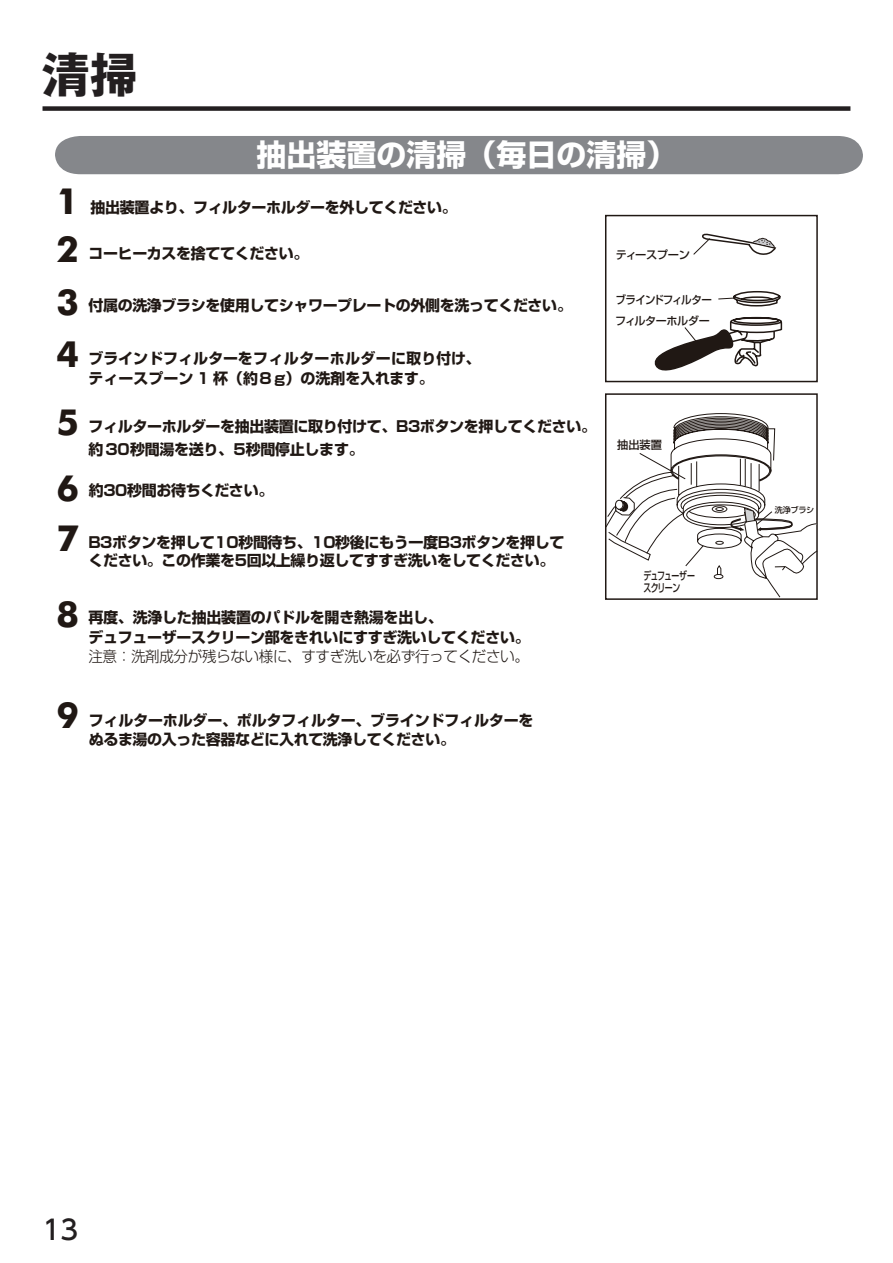
<style>
.page{position:relative;width:893px;height:1263px;background:#fff}
.page>*{position:absolute;margin:0;border:0;box-sizing:border-box;transform-origin:0 0}
.t1{font:48px "Gothic MB101 Pro Bold 90 pv RKSJ H";color:#201814}
.t2{font:700 48px "Gothic MB101 Pro";color:#231f20}
.t3{font:700 36px "Futura BT";color:#201814}
.t4{font:30px "Shin Go Pro Bold 90 pv RKSJ H";color:#fff}
.t5{font:500 27px "UD Shin Go Pro";color:#231f20}
.t6{font:15px/19.5px "Shin Go Pro Bold 90 pv RKSJ H";letter-spacing:-.025em;color:#201814}
.t7{font:15px/19.5px "Shin Go Pro Bold 90 pv RKSJ H";color:#201814}
.t8{font:15px "Shin Go Pro Light 90 pv RKSJ H";letter-spacing:-.025em;color:#201814}
.t9{font:11.25px/12px "Shin Go Pro Medium 90 pv RKSJ H";letter-spacing:-.095em;color:#201814;scale:.7 1}
.t10{font:11.25px "Shin Go Pro Medium 90 pv RKSJ H";letter-spacing:-.05em;color:#201814}
.t11{font:11.25px "Shin Go Pro Medium 90 pv RKSJ H";letter-spacing:-.05em;color:#201814;scale:.93 1}
.t12{font:11.25px "Shin Go Pro Medium 90 pv RKSJ H";letter-spacing:-.03em;color:#201814}
.t13{font:8.1px "Shin Go Pro Medium 90 pv RKSJ H";letter-spacing:-.035em;color:#201814}
</style>
<div class="page">
<div style="left:43px;top:106px;width:807px;height:5px;background:#231f20"></div>
<div style="left:55px;top:136px;width:808px;height:38px;background:#85878b"></div>
<svg style="left:605px;top:215px;width:213px;height:385px"></svg>
<svg style="left:605px;top:238px;width:213px;height:360px"></svg>
<h1 class="t2" style="left:43px;top:35px;width:97px">清掃</h1>
<h1 class="t1" style="left:57px;top:36px;width:97px">清掃</h1>
<h3 class="t4" style="left:256px;top:131px;width:421px">抽出装置の清掃（毎日の清掃）</h3>
<h2 class="t3" style="left:57px;top:179px;width:24px">1</h2>
<p class="t6" style="left:91px;top:195px;width:368px">抽出装置より、フィルターホルダーを外してください。</p>
<h2 class="t3" style="left:57px;top:227px;width:24px">2</h2>
<p class="t6" style="left:88px;top:242px;width:221px">コーヒーカスを捨ててください。</p>
<h2 class="t3" style="left:57px;top:280px;width:24px">3</h2>
<p class="t6" style="left:88px;top:294px;width:485px">付属の洗浄ブラシを使用してシャワープレートの外側を洗ってください。</p>
<h2 class="t3" style="left:57px;top:333px;width:24px">4</h2>
<p class="t7" style="left:88px;top:347px;width:393px">ブラインドフィルターをフィルターホルダーに取り付け、ティースプーン 1 杯（約8 g）の洗剤を入れます。</p>
<h2 class="t3" style="left:57px;top:401px;width:24px">5</h2>
<p class="t6" style="left:88px;top:414px;width:509px;line-height:22.5px">フィルターホルダーを抽出装置に取り付けて、B3ボタンを押してください。約 30秒間湯を送り、5秒間停止します。</p>
<h2 class="t3" style="left:57px;top:466px;width:24px">6</h2>
<p class="t6" style="left:89px;top:479px;width:186px">約30秒間お待ちください。</p>
<p class="t6" style="left:88px;top:531px;width:477px;line-height:18px">B3ボタンを押して10秒間待ち、10秒後にもう一度B3ボタンを押してください。この作業を5回以上繰り返してすすぎ洗いをしてください。</p>
<h2 class="t3" style="left:57px;top:516px;width:24px">7</h2>
<h2 class="t3" style="left:57px;top:592px;width:24px">8</h2>
<p class="t6" style="left:88px;top:606px;width:443px">再度、洗浄した抽出装置のパドルを開き熱湯を出し、<br>デュフューザースクリーン部をきれいにすすぎ洗いしてください。</p>
<p class="t8" style="left:88px;top:644px;width:442px">注意：洗剤成分が残らない様に、すすぎ洗いを必ず行ってください。</p>
<h2 class="t3" style="left:57px;top:693px;width:24px">9</h2>
<p class="t6" style="left:89px;top:709px;width:446px">フィルターホルダー、ポルタフィルター、ブラインドフィルターをぬるま湯の入った容器などに入れて洗浄してください。</p>
<p class="t10" style="left:616px;top:245px;width:76px">ティースプーン</p>
<p class="t11" style="left:615px;top:290px;width:106px">ブラインドフィルター</p>
<p class="t12" style="left:615px;top:311px;width:96px">フィルターホルダー</p>
<p class="t10" style="left:617px;top:435px;width:46px">抽出装置</p>
<p class="t9" style="left:643px;top:568px;width:75px">デュフューザースクリーン</p>
<p class="t13" style="left:775px;top:503px;width:41px">洗浄ブラシ</p>
<h3 class="t5" style="left:43px;top:1208px;width:37px">1 3<sub>9</sub></h3>
</div>
